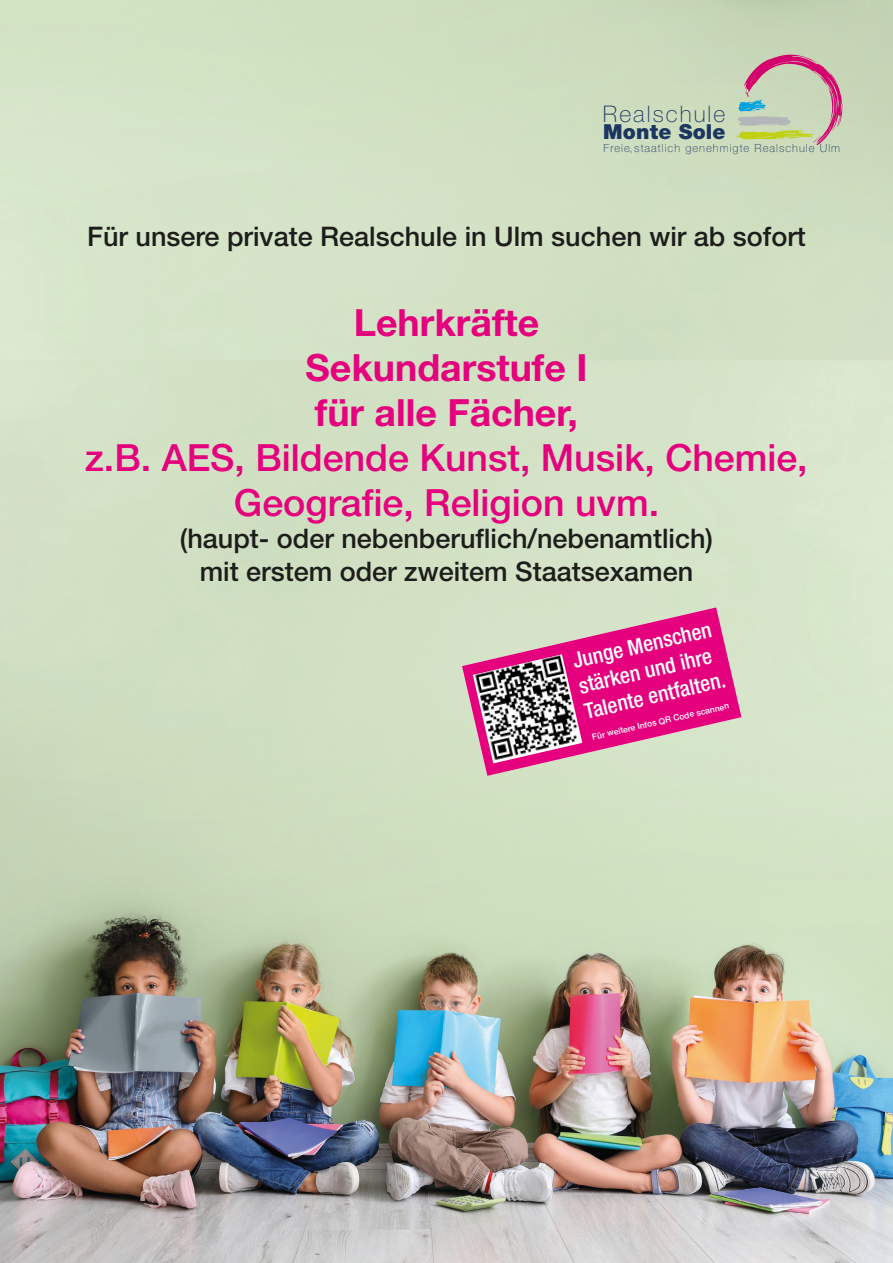
<style>
.page{position:relative;width:893px;height:1263px;background:#fff}
.page>*{position:absolute;margin:0;border:0;box-sizing:border-box;transform-origin:0 0}
.t1{font:500 37.5px/45px "Helvetica Neue LT Pro";color:#e5007d;text-align:center}
.t2{font:700 37.5px/45px "Helvetica Neue LT Pro";color:#e5007d;text-align:center}
.t3{font:500 27px/32.4px "Helvetica Neue LT Pro";color:#1d1d1b;text-align:center}
.t4{font:100 22.95px "Helvetica Neue LT Pro";letter-spacing:.09em;color:#1b3761}
.t5{font:500 condensed 21.6px/26px "Helvetica Neue LT Pro";color:#fff}
.t6{font:900 20.7px "Helvetica Neue LT Pro";letter-spacing:.01em;color:#1b3761}
.t7{font:100 11.25px "Helvetica Neue LT Pro";letter-spacing:.09em;color:#1b3761}
.t8{font:500 8.55px "Helvetica Neue LT Pro";color:#fff}
</style>
<div class="page">
<img style="left:0;top:360px;width:893px;height:903px">
<svg style="left:736px;top:54px;width:107px;height:91px;background:#c5b8a8"></svg>
<svg style="left:462px;top:607px;width:279px;height:169px;background:#dd6ea1"></svg>
<img style="left:473px;top:654px;width:109px;height:109px">
<p class="t4" style="left:603px;top:101px;width:124px">Realschule</p>
<p class="t7" style="left:604px;top:141px;width:238px">Freie, staatlich genehmigte Realschule Ulm</p>
<p class="t6" style="left:603px;top:119px;width:124px">Monte Sole</p>
<p class="t3" style="left:87px;top:220px;width:720px">Für unsere private Realschule in Ulm suchen wir ab sofort</p>
<h1 class="t2" style="left:305px;top:299px;width:283px">Lehrkräfte<br>Sekundarstufe I für alle Fächer,</h1>
<h1 class="t1" style="left:85px;top:434px;width:724px">z.B. AES, Bildende Kunst, Musik, Chemie,<br>Geografie, Religion uvm.</h1>
<p class="t3" style="left:180px;top:522px;width:535px">(haupt- oder nebenberuflich/nebenamtlich) mit erstem oder zweitem Staatsexamen</p>
<p class="t5" style="left:570px;top:648px;width:146px;rotate:-13deg">Junge Menschen stärken und ihre<br>Talente entfalten.</p>
<p class="t8" style="left:591px;top:732px;width:142px;rotate:-13deg">Für weitere Infos QR Code scannen</p>
</div>
